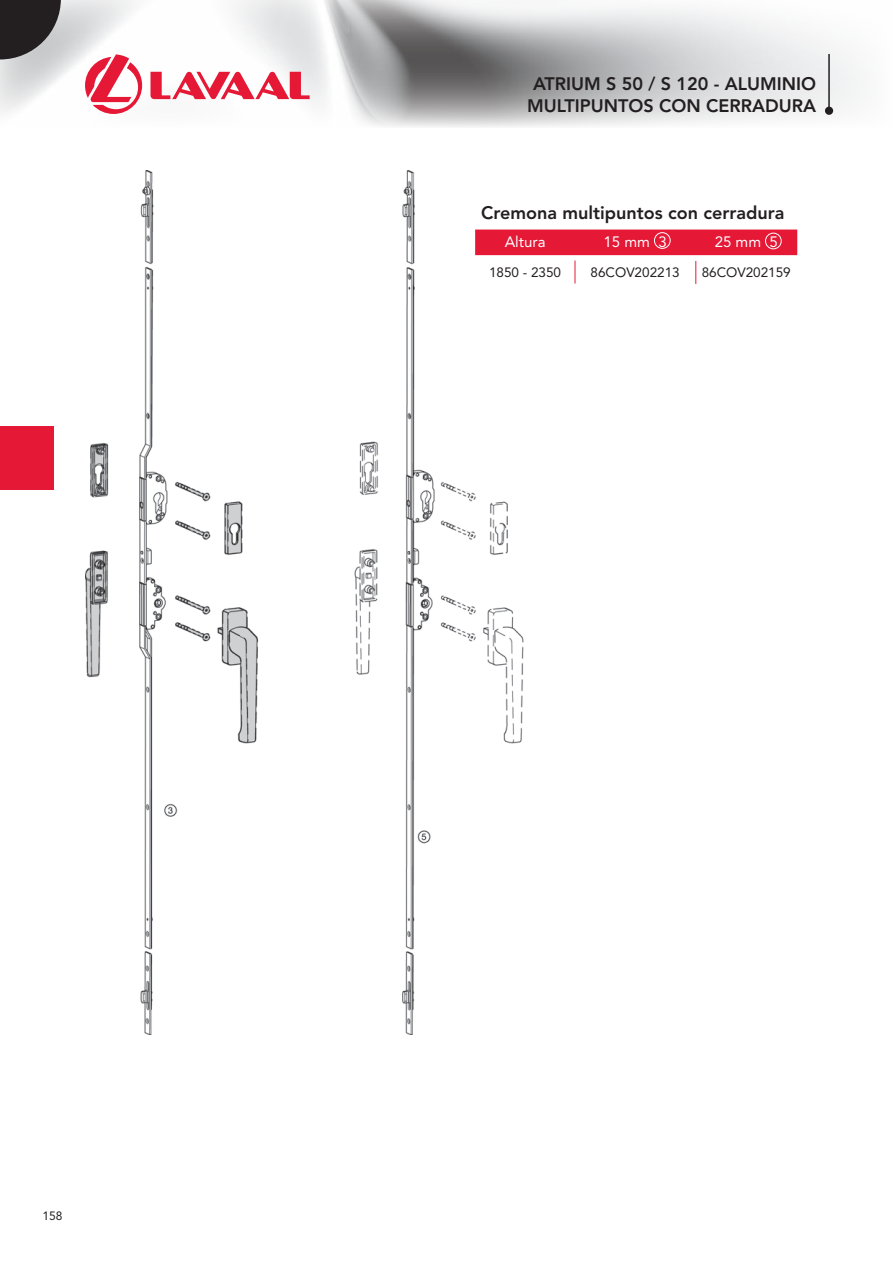
<style>
.page{position:relative;width:893px;height:1263px;background:#fff}
.page>*{position:absolute;margin:0;border:0;box-sizing:border-box;transform-origin:0 0}
.t1{font:800 18px/21.6px "Avenir LT Std";color:#231f20;text-align:center}
.t2{font:15px "Avenir LT Std";color:#fff}
.t3{font:13.5px "Avenir LT Std";color:#231f20}
.t4{font:12px "Avenir LT Std";color:#231f20}
</style>
<div class="page">
<img style="left:0;top:0;width:859px;height:127px">
<svg style="left:825px;top:107px;width:8px;height:8px"></svg>
<hr style="left:828px;top:54px;width:2px;height:57px;background:#231f20">
<svg style="left:826px;top:108px;width:6px;height:6px"></svg>
<svg style="left:150px;top:72px;width:160px;height:27px"></svg>
<svg style="left:85px;top:54px;width:57px;height:60px"></svg>
<div style="left:0;top:426px;width:54px;height:63px;background:#e51836"></div>
<img style="left:85px;top:170px;width:445px;height:865px">
<svg style="left:475px;top:230px;width:322px;height:54px"></svg>
<svg style="left:0;top:0;width:61px;height:59px;background:#474445"></svg>
<p class="t4" style="left:43px;top:1209px;width:22px">158</p>
<p class="t1" style="left:527px;top:73px;width:290px">ATRIUM S 50 / S 120 - ALUMINIO<br>MULTIPUNTOS CON CERRADURA</p>
<p class="t1" style="left:481px;top:202px;width:305px">Cremona multipuntos con cerradura</p>
<p class="t2" style="left:505px;top:233px;width:42px">Altura</p>
<p class="t2" style="left:604px;top:233px;width:65px">15 mm 3</p>
<p class="t2" style="left:715px;top:233px;width:65px">25 mm 5</p>
<p class="t3" style="left:489px;top:264px;width:74px">1850 - 2350</p>
<p class="t3" style="left:591px;top:264px;width:91px">86COV202213</p>
<p class="t3" style="left:702px;top:264px;width:91px">86COV202159</p>
</div>
